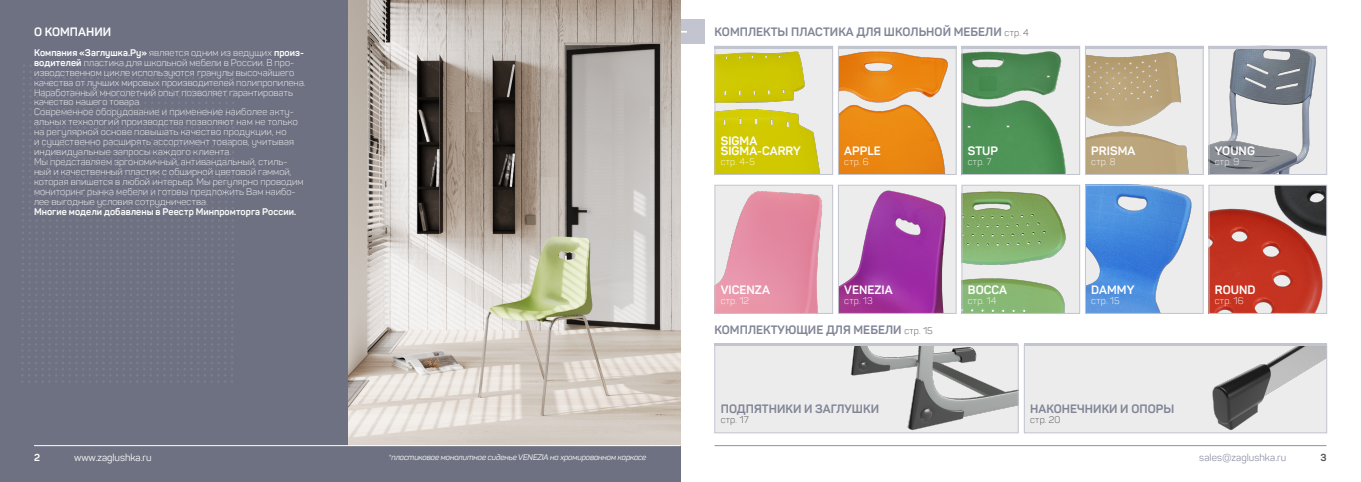
<style>
.page{position:relative;width:1361px;height:482px;background:#fff}
.page>*{position:absolute;margin:0;border:0;box-sizing:border-box;transform-origin:0 0}
.t1{font:700 12px "Panton";letter-spacing:.005em;color:#808495}
.t2{font:700 12px "Panton";letter-spacing:.005em;color:#fff}
.t3{font:10px "Panton";letter-spacing:.005em;color:#8f92a6}
.t4{font:10px "Panton";color:#fff}
.t5{font:700 10px "Panton";color:#fff}
.t6{font:700 10px "Panton";color:#565655}
.t7{font:300 9.5px/9.9px "Panton";letter-spacing:.01em;color:#fff}
.t8{font:700 9.5px "Panton";letter-spacing:.005em;color:#fff}
.t9{font:300 9.5px "Panton";letter-spacing:.025em;color:#484847}
.t10{font:italic 8px "Panton";letter-spacing:-.015em;color:#fff}
.s1{font-weight:700}
.s2{font-weight:300;font-size:9.5px;color:#484847}
</style>
<div class="page">
<img style="left:840px;top:187px;width:114px;height:125px">
<img style="left:716px;top:187px;width:114px;height:125px">
<img style="left:1210px;top:49px;width:115px;height:124px">
<img style="left:963px;top:49px;width:115px;height:124px">
<img style="left:716px;top:49px;width:115px;height:124px">
<div style="left:680px;top:20px;width:25px;height:24px;background:#c2c4cf"></div>
<svg style="left:680px;top:31px;width:7px;height:2px"></svg>
<div style="left:0;top:0;width:680px;height:482px;background:#6e7181"></div>
<div style="left:1024px;top:345px;width:302px;height:88px;background:#ececec"></div>
<img style="left:1212px;top:347px;width:113px;height:83px">
<div style="left:1024px;top:345px;width:303px;height:88px;border:1px solid #c2c4cf"></div>
<div style="left:714px;top:345px;width:304px;height:88px;background:#ececec"></div>
<img style="left:851px;top:347px;width:165px;height:84px">
<div style="left:714px;top:345px;width:304px;height:88px;border:1px solid #c2c4cf"></div>
<hr style="left:714px;top:445px;width:612px;height:1px;background:#8f92a6">
<img style="left:1210px;top:189px;width:115px;height:123px">
<img style="left:1087px;top:187px;width:114px;height:125px">
<img style="left:1087px;top:49px;width:114px;height:124px">
<img style="left:963px;top:189px;width:115px;height:123px">
<img style="left:840px;top:49px;width:114px;height:124px">
<div style="left:714px;top:46px;width:119px;height:129px;border:1px solid #c2c4cf"></div>
<hr style="left:714px;top:46px;width:119px;height:3px;background:#c2c4cf">
<div style="left:838px;top:46px;width:118px;height:129px;border:1px solid #c2c4cf"></div>
<hr style="left:838px;top:46px;width:118px;height:3px;background:#c2c4cf">
<div style="left:961px;top:46px;width:119px;height:129px;border:1px solid #c2c4cf"></div>
<hr style="left:961px;top:46px;width:119px;height:3px;background:#c2c4cf">
<div style="left:1085px;top:46px;width:118px;height:129px;border:1px solid #c2c4cf"></div>
<hr style="left:1085px;top:46px;width:118px;height:3px;background:#c2c4cf">
<div style="left:714px;top:185px;width:119px;height:129px;border:1px solid #c2c4cf"></div>
<div style="left:838px;top:185px;width:118px;height:129px;border:1px solid #c2c4cf"></div>
<div style="left:961px;top:185px;width:119px;height:129px;border:1px solid #c2c4cf"></div>
<div style="left:1085px;top:185px;width:118px;height:129px;border:1px solid #c2c4cf"></div>
<hr style="left:714px;top:344px;width:304px;height:2px;background:#c2c4cf">
<hr style="left:1024px;top:344px;width:303px;height:2px;background:#c2c4cf">
<hr style="left:1208px;top:46px;width:119px;height:3px;background:#c2c4cf">
<div style="left:1208px;top:46px;width:119px;height:129px;border:1px solid #c2c4cf"></div>
<img style="left:348px;top:0;width:332px;height:445px">
<svg style="left:21px;top:65px;width:213px;height:317px"></svg>
<hr style="left:34px;top:445px;width:646px;height:1px;background:#fff">
<img style="left:1270px;top:187px;width:55px;height:51px">
<div style="left:1208px;top:185px;width:119px;height:129px;border:1px solid #c2c4cf"></div>
<p class="t2" style="left:34px;top:24px;width:79px">О КОМПАНИИ</p>
<p class="t7" style="left:34px;top:48px;width:273px"><span class="s1">Компания «Заглушка.Ру»</span> является одним из ведущих <span class="s1">произ&shy;водителей</span> пластика для школьной мебели в России. В про&shy;изводственном цикле используются гранулы высочайшего качества от лучших мировых производителей полипропилена.<br>Наработанный многолетний опыт позволяет гарантировать качество нашего товара.<br>Современное оборудование и применение наиболее акту&shy;альных технологий производства позволяют нам не только на регулярной основе повышать качество продукции, но<br>и существенно расширять ассортимент товаров, учитывая индивидуальные запросы каждого клиента.<br>Мы представляем эргономичный, антивандальный, стиль&shy;ный и качественный пластик с обширной цветовой гаммой, которая впишется в любой интерьер. Мы регулярно проводим мониторинг рынка мебели и готовы предложить Вам наибо&shy;лее выгодные условия сотрудничества.</p>
<p class="t8" style="left:34px;top:205px;width:264px">Многие модели добавлены в Реестр Минпромторга России.</p>
<p class="t1" style="left:714px;top:24px;width:316px">КОМПЛЕКТЫ ПЛАСТИКА ДЛЯ ШКОЛЬНОЙ МЕБЕЛИ <span class="s2">стр. 4</span></p>
<p class="t2" style="left:721px;top:133px;width:38px">SIGMA</p>
<p class="t7" style="left:721px;top:157px;width:36px">стр. 4-5</p>
<p class="t2" style="left:721px;top:143px;width:82px">SIGMA-CARRY</p>
<p class="t2" style="left:844px;top:143px;width:38px">APPLE</p>
<p class="t7" style="left:844px;top:157px;width:26px">стр. 6</p>
<p class="t2" style="left:968px;top:143px;width:32px">STUP</p>
<p class="t7" style="left:967px;top:157px;width:25px">стр. 7</p>
<p class="t2" style="left:1091px;top:143px;width:46px">PRISMA</p>
<p class="t7" style="left:1091px;top:157px;width:26px">стр. 8</p>
<p class="t2" style="left:1215px;top:143px;width:42px">YOUNG</p>
<p class="t7" style="left:1214px;top:157px;width:26px">стр. 9</p>
<p class="t2" style="left:721px;top:282px;width:51px">VICENZA</p>
<p class="t7" style="left:721px;top:296px;width:30px">стр. 12</p>
<p class="t2" style="left:844px;top:282px;width:50px">VENEZIA</p>
<p class="t7" style="left:844px;top:296px;width:30px">стр. 13</p>
<p class="t2" style="left:968px;top:282px;width:41px">BOCCA</p>
<p class="t7" style="left:967px;top:296px;width:30px">стр. 14</p>
<p class="t2" style="left:1091px;top:282px;width:45px">DAMMY</p>
<p class="t7" style="left:1091px;top:296px;width:30px">стр. 15</p>
<p class="t2" style="left:1215px;top:282px;width:42px">ROUND</p>
<p class="t7" style="left:1214px;top:296px;width:30px">стр. 16</p>
<p class="t1" style="left:714px;top:322px;width:220px">КОМПЛЕКТУЮЩИЕ ДЛЯ МЕБЕЛИ <span class="s2">стр. 15</span></p>
<p class="t1" style="left:721px;top:401px;width:160px">ПОДПЯТНИКИ И ЗАГЛУШКИ</p>
<p class="t9" style="left:721px;top:414px;width:29px">стр. 17</p>
<p class="t1" style="left:1030px;top:401px;width:146px">НАКОНЕЧНИКИ И ОПОРЫ</p>
<p class="t9" style="left:1030px;top:414px;width:32px">стр. 20</p>
<p class="t5" style="left:34px;top:451px;width:7px">2</p>
<p class="t4" style="left:74px;top:451px;width:79px">www.zaglushka.ru</p>
<p class="t3" style="left:1199px;top:451px;width:89px">sales@zaglushka.ru</p>
<p class="t6" style="left:1320px;top:451px;width:8px">3</p>
<p class="t10" style="left:389px;top:453px;width:259px">*пластиковое монолитное сиденье VENEZIA на хромированном каркасе</p>
</div>
